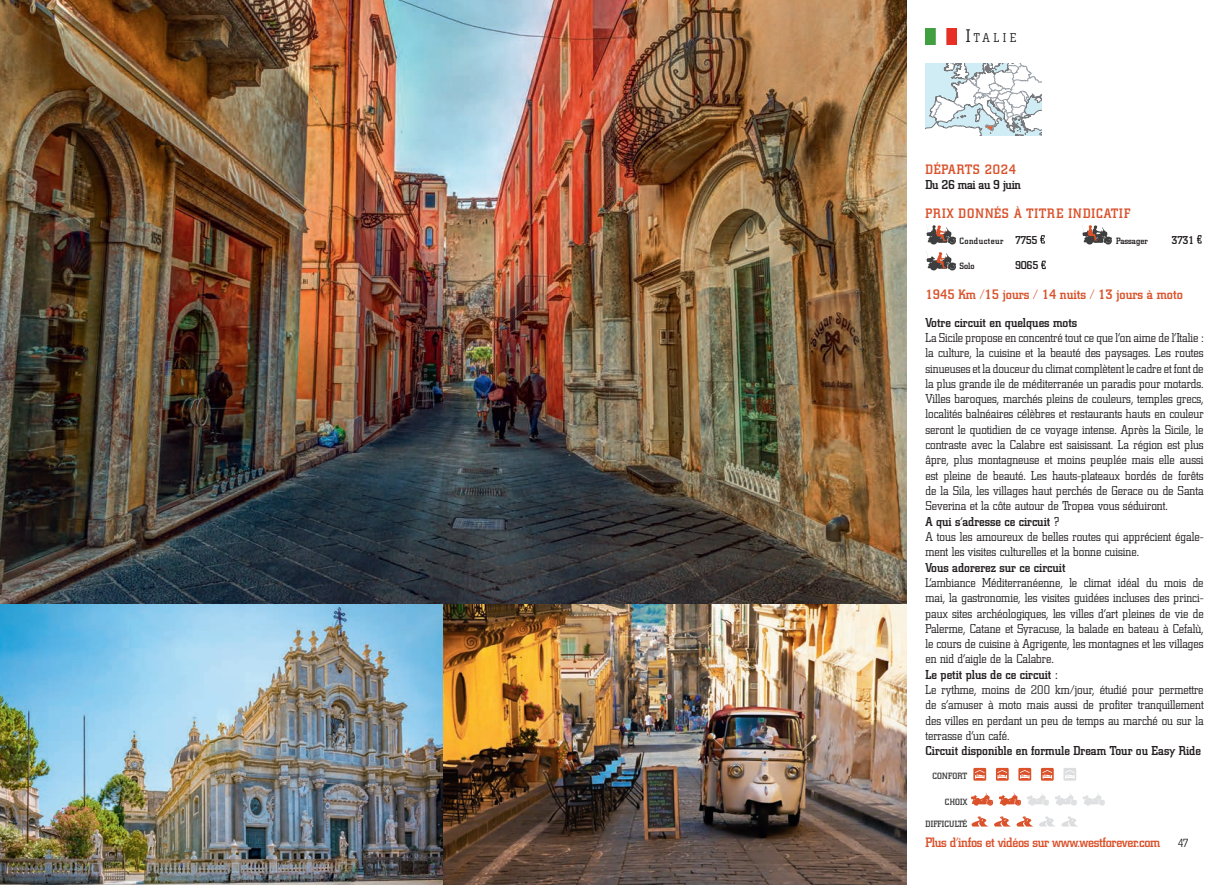
<style>
.page{position:relative;width:1226px;height:885px;background:#fff}
.page>*{position:absolute;margin:0;border:0;box-sizing:border-box;transform-origin:0 0}
.t1{font:500 13.5px "City";letter-spacing:-.025em;color:#da512a}
.t2{font:500 13.5px "City";color:#da512a}
.t3{font:500 13.5px "City";letter-spacing:.07em;color:#da512a}
.t4{font:500 13.5px "City";letter-spacing:.05em;color:#da512a}
.t5{font:300 12.75px/15.3px "City";color:#231f20;text-align:justify}
.t6{font:500 12.75px "City";color:#231f20}
.t7{font:500 12.75px "City";letter-spacing:-.025em;color:#231f20}
.t8{font:300 12.6px "City";letter-spacing:.305em;color:#231f20}
.t9{font:300 12px "City";color:#231f20}
.t10{font:500 11.25px "City";letter-spacing:-.025em;color:#231f20}
.t11{font:500 9px "City";letter-spacing:.02em;color:#3e3e3f}
.t12{font:500 9px "City";letter-spacing:.05em;color:#231f20}
.t13{font:500 9px "City";color:#231f20}
.s1{font-size:18px}
.s2{font-size:11.25px}
</style>
<div class="page">
<svg style="left:925px;top:64px;width:116px;height:72px"></svg>
<svg style="left:971px;top:816px;width:39px;height:10px"></svg>
<svg style="left:973px;top:767px;width:13px;height:13px"></svg>
<svg style="left:995px;top:767px;width:13px;height:13px"></svg>
<svg style="left:1018px;top:767px;width:13px;height:13px"></svg>
<svg style="left:1016px;top:816px;width:38px;height:10px"></svg>
<svg style="left:1061px;top:816px;width:16px;height:10px"></svg>
<svg style="left:1041px;top:767px;width:12px;height:13px"></svg>
<svg style="left:1063px;top:768px;width:13px;height:12px"></svg>
<svg style="left:1040px;top:235px;width:4px;height:8px"></svg>
<svg style="left:1041px;top:260px;width:4px;height:9px"></svg>
<svg style="left:1196px;top:235px;width:5px;height:8px"></svg>
<svg style="left:1082px;top:225px;width:29px;height:19px"></svg>
<svg style="left:926px;top:225px;width:30px;height:19px"></svg>
<svg style="left:926px;top:251px;width:30px;height:19px"></svg>
<svg style="left:1083px;top:794px;width:21px;height:11px"></svg>
<svg style="left:971px;top:791px;width:105px;height:14px"></svg>
<img style="left:925px;top:28px;width:31px;height:16px">
<img style="left:0;top:0;width:907px;height:604px">
<img style="left:0;top:604px;width:443px;height:280px">
<img style="left:443px;top:604px;width:464px;height:280px">
<p class="t8" style="left:966px;top:30px;width:51px"><span class="s1">I</span>talie</p>
<p class="t4" style="left:925px;top:161px;width:92px">DÉPARTS 2024</p>
<p class="t7" style="left:925px;top:177px;width:97px">Du 26 mai au 9 juin</p>
<p class="t3" style="left:925px;top:206px;width:206px">PRIX DONNÉS À TITRE INDICATIF</p>
<p class="t12" style="left:959px;top:235px;width:80px">Conducteur <span class="s2">7755</span></p>
<p class="t13" style="left:959px;top:261px;width:17px">Solo</p>
<p class="t10" style="left:1015px;top:259px;width:25px">9065</p>
<p class="t13" style="left:1115px;top:235px;width:33px">Passager</p>
<p class="t10" style="left:1171px;top:233px;width:24px">3731</p>
<p class="t2" style="left:925px;top:287px;width:259px">1945 Km /15 jours / 14 nuits / 13 jours à moto</p>
<p class="t6" style="left:925px;top:315px;width:153px">Votre circuit en quelques mots</p>
<p class="t5" style="left:925px;top:330px;width:280px">La Sicile propose en concentré tout ce que l’on aime de l’Italie : la culture, la cuisine et la beauté des paysages. Les routes sinueuses et la douceur du climat complètent le cadre et font de la plus grande ile de méditerranée un paradis pour motards.<br>Villes baroques, marchés pleins de couleurs, temples grecs, localités balnéaires célèbres et restaurants hauts en couleur seront le quotidien de ce voyage intense. Après la Sicile, le contraste avec la Calabre est saisissant. La région est plus âpre, plus montagneuse et moins peuplée mais elle aussi est pleine de beauté. Les hauts-plateaux bordés de forêts de la Sila, les villages haut perchés de Gerace ou de Santa Severina et la côte autour de Tropea vous séduiront.</p>
<p class="t6" style="left:925px;top:514px;width:135px">A qui s’adresse ce circuit ?</p>
<p class="t5" style="left:925px;top:529px;width:280px">A tous les amoureux de belles routes qui apprécient égale&shy;ment les visites culturelles et la bonne cuisine.</p>
<p class="t6" style="left:925px;top:560px;width:142px">Vous adorerez sur ce circuit</p>
<p class="t5" style="left:925px;top:575px;width:280px">L’ambiance Méditerranéenne, le climat idéal du mois de mai, la gastronomie, les visites guidées incluses des princi&shy;paux sites archéologiques, les villes d’art pleines de vie de Palerme, Catane et Syracuse, la balade en bateau à Cefalù, le cours de cuisine à Agrigente, les montagnes et les villages en nid d’aigle de la Calabre.</p>
<p class="t6" style="left:925px;top:667px;width:134px">Le petit plus de ce circuit :</p>
<p class="t5" style="left:925px;top:682px;width:280px">Le rythme, moins de 200 km/jour, étudié pour permettre de s’amuser à moto mais aussi de profiter tranquillement des villes en perdant un peu de temps au marché ou sur la terrasse d’un café.</p>
<p class="t6" style="left:925px;top:743px;width:277px">Circuit disponible en formule Dream Tour ou Easy Ride</p>
<p class="t11" style="left:932px;top:770px;width:36px">CONFORT</p>
<p class="t11" style="left:925px;top:818px;width:43px">DIFFICULTÉ</p>
<p class="t11" style="left:944px;top:796px;width:24px">CHOIX</p>
<p class="t1" style="left:925px;top:834px;width:236px">Plus d’infos et vidéos sur www.westforever.com</p>
<p class="t9" style="left:1177px;top:836px;width:13px">47</p>
</div>
